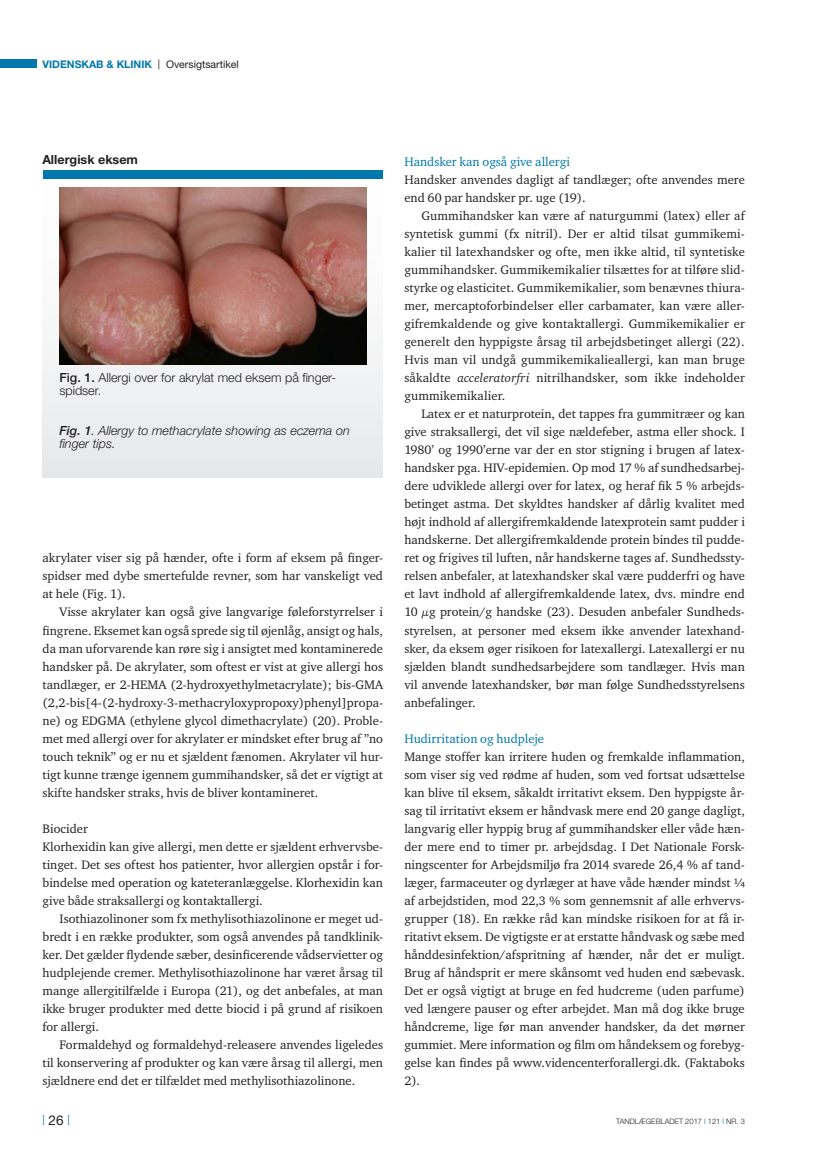
<style>
.page{position:relative;width:830px;height:1157px;background:#fff}
.page>*{position:absolute;margin:0;border:0;box-sizing:border-box;transform-origin:0 0}
.oversigt_brød_indryk{font:12.6px/18px "Charter ITC";color:#231f20;text-align:justify}
.oversigt_brød{font:12.6px/18px "Charter ITC";color:#231f20;text-align:justify}
.Tabel_overskrift-brø{font:italic 300 12.6px/13.2px "Helvetica Neue";color:#231f20}
.Tabel_overskrif-brød{font:300 12.6px/13.2px "Helvetica Neue";color:#231f20}
.oversigt_under_melle{font:12.6px "Charter ITC";color:#0078ae}
.Figuroverskrifter{font:700 12.6px "Helvetica Neue";color:#231f20}
.t1{font:700 10.5px "Helvetica Neue";color:#0078ae}
.t2{font:10.5px "Helvetica Neue LT Std";color:#0078ae}
.t3{font:300 7.5px "Helvetica Neue";color:#231f20}
.s1{font-family:"Arial Narrow";font-weight:400;color:#231f20}
.s2{font-weight:400;color:#231f20}
.s3{font-weight:500}
.s4{font-style:italic}
.s5{font-family:"Helvetica Neue";font-size:13.5px;color:#231f20}
.s6{font-weight:400;color:#0078ae}
</style>
<div class="page">
<div style="left:0;top:60px;width:37px;height:8px;background:#0078ae"></div>
<div style="left:42px;top:173px;width:340px;height:305px;background:linear-gradient(to bottom,#f8f3f2,#e7e9eb)"></div>
<div style="left:43px;top:170px;width:339px;height:9px;background:#0078ae"></div>
<img style="left:59px;top:188px;width:307px;height:176px">
<p class="t1" style="left:43px;top:58px;width:198px">VIDENSKAB &amp; KLINIK <span class="s1">|</span> <span class="s2">Oversigtsartikel</span></p>
<p class="Figuroverskrifter" style="left:42px;top:152px;width:97px">Allergisk eksem</p>
<p class="Tabel_overskrif-brød" style="left:59px;top:371px;width:277px"><span class="s3">Fig. 1.</span> Allergi over for akrylat med eksem på finger&shy;spidser.</p>
<p class="Tabel_overskrift-brø" style="left:59px;top:424px;width:292px"><span class="s3">Fig. 1</span>. Allergy to methacrylate showing as eczema on finger tips.</p>
<p class="oversigt_brød" style="left:43px;top:549px;width:342px">akrylater viser sig på hænder, ofte i form af eksem på finger&shy;spidser med dybe smertefulde revner, som har vanskeligt ved at hele (Fig. 1).</p>
<p class="oversigt_brød_indryk" style="left:43px;top:603px;width:342px;text-indent:17px">Visse akrylater kan også give langvarige føleforstyrrelser i fingrene. Eksemet kan også sprede sig til øjenlåg, ansigt og hals, da man uforvarende kan røre sig i ansigtet med kontaminerede handsker på. De akrylater, som oftest er vist at give allergi hos tandlæger, er 2-HEMA (2-hydroxyethylmetacrylate); bis-GMA (2,2-bis[4-(2-hydroxy-3-methacryloxypropoxy)phenyl]propa&shy;ne) og EDGMA (ethylene glycol dimethacrylate) (20). Proble&shy;met med allergi over for akrylater er mindsket efter brug af ”no touch teknik” og er nu et sjældent fænomen. Akrylater vil hur&shy;tigt kunne trænge igennem gummihandsker, så det er vigtigt at skifte handsker straks, hvis de bliver kontamineret.</p>
<p class="oversigt_brød" style="left:43px;top:819px;width:47px">Biocider</p>
<p class="oversigt_brød" style="left:43px;top:837px;width:342px">Klorhexidin kan give allergi, men dette er sjældent erhvervsbe&shy;tinget. Det ses oftest hos patienter, hvor allergien opstår i for&shy;bindelse med operation og kateteranlæggelse. Klorhexidin kan give både straksallergi og kontaktallergi.</p>
<p class="oversigt_brød_indryk" style="left:43px;top:909px;width:342px;text-indent:17px">Isothiazolinoner som fx methylisothiazolinone er meget ud&shy;bredt i en række produkter, som også anvendes på tandklinik&shy;ker. Det gælder flydende sæber, desinficerende vådservietter og hudplejende cremer. Methylisothiazolinone har været årsag til mange allergitilfælde i Europa (21), og det anbefales, at man ikke bruger produkter med dette biocid i på grund af risikoen for allergi.</p>
<p class="oversigt_brød_indryk" style="left:43px;top:1035px;width:342px;text-indent:17px">Formaldehyd og formaldehyd-releasere anvendes ligeledes til konservering af produkter og kan være årsag til allergi, men sjældnere end det er tilfældet med methylisothiazolinone.</p>
<p class="oversigt_under_melle" style="left:404px;top:154px;width:167px">Handsker kan også give allergi</p>
<p class="oversigt_brød" style="left:404px;top:171px;width:342px">Handsker anvendes dagligt af tandlæger; ofte anvendes mere end 60 par handsker pr. uge (19).</p>
<p class="oversigt_brød_indryk" style="left:404px;top:207px;width:342px;text-indent:17px">Gummihandsker kan være af naturgummi (latex) eller af syntetisk gummi (fx nitril). Der er altid tilsat gummikemi&shy;kalier til latexhandsker og ofte, men ikke altid, til syntetiske gummihandsker. Gummikemikalier tilsættes for at tilføre slid&shy;styrke og elasticitet. Gummikemikalier, som benævnes thiura&shy;mer, mercaptoforbindelser eller carbamater, kan være aller&shy;gifremkaldende og give kontaktallergi. Gummikemikalier er generelt den hyppigste årsag til arbejdsbetinget allergi (22).<br>Hvis man vil undgå gummikemikalieallergi, kan man bruge såkaldte <span class="s4">acceleratorfri</span> nitrilhandsker, som ikke indeholder gummikemikalier.</p>
<p class="oversigt_brød_indryk" style="left:404px;top:405px;width:342px;text-indent:17px">Latex er et naturprotein, det tappes fra gummitræer og kan give straksallergi, det vil sige nældefeber, astma eller shock. I 1980’ og 1990’erne var der en stor stigning i brugen af latex&shy;handsker pga. HIV-epidemien. Op mod 17 % af sundhedsarbej&shy;dere udviklede allergi over for latex, og heraf fik 5 % arbejds&shy;betinget astma. Det skyldtes handsker af dårlig kvalitet med højt indhold af allergifremkaldende latexprotein samt pudder i handskerne. Det allergifremkaldende protein bindes til pudde&shy;ret og frigives til luften, når handskerne tages af. Sundhedssty&shy;relsen anbefaler, at latexhandsker skal være pudderfri og have et lavt indhold af allergifremkaldende latex, dvs. mindre end 10 μg protein/g handske (23). Desuden anbefaler Sundheds&shy;styrelsen, at personer med eksem ikke anvender latexhand&shy;sker, da eksem øger risikoen for latexallergi. Latexallergi er nu sjælden blandt sundhedsarbejdere som tandlæger. Hvis man vil anvende latexhandsker, bør man følge Sundhedsstyrelsens anbefalinger.</p>
<p class="oversigt_under_melle" style="left:404px;top:730px;width:141px">Hudirritation og hudpleje</p>
<p class="oversigt_brød" style="left:404px;top:747px;width:342px">Mange stoffer kan irritere huden og fremkalde inflammation, som viser sig ved rødme af huden, som ved fortsat udsættelse kan blive til eksem, såkaldt irritativt eksem. Den hyppigste år&shy;sag til irritativt eksem er håndvask mere end 20 gange dagligt, langvarig eller hyppig brug af gummihandsker eller våde hæn&shy;der mere end to timer pr. arbejdsdag. I Det Nationale Forsk&shy;ningscenter for Arbejdsmiljø fra 2014 svarede 26,4 % af tand&shy;læger, farmaceuter og dyrlæger at have våde hænder mindst ¼ af arbejdstiden, mod 22,3 % som gennemsnit af alle erhvervs&shy;grupper (18). En række råd kan mindske risikoen for at få ir&shy;ritativt eksem. De vigtigste er at erstatte håndvask og sæbe med hånddesinfektion/afspritning af hænder, når det er muligt.<br>Brug af håndsprit er mere skånsomt ved huden end sæbevask.<br>Det er også vigtigt at bruge en fed hudcreme (uden parfume) ved længere pauser og efter arbejdet. Man må dog ikke bruge håndcreme, lige før man anvender handsker, da det mørner gummiet. Mere information og film om håndeksem og forebyg&shy;gelse kan findes på www.videncenterforallergi.dk. (Faktaboks 2).</p>
<p class="t2" style="left:43px;top:1112px;width:29px">| <span class="s5">26</span> |</p>
<p class="t3" style="left:615px;top:1116px;width:130px">TANDLÆGEBLADET 2017 <span class="s6">|</span> 121 <span class="s6">|</span> NR. 3</p>
</div>
